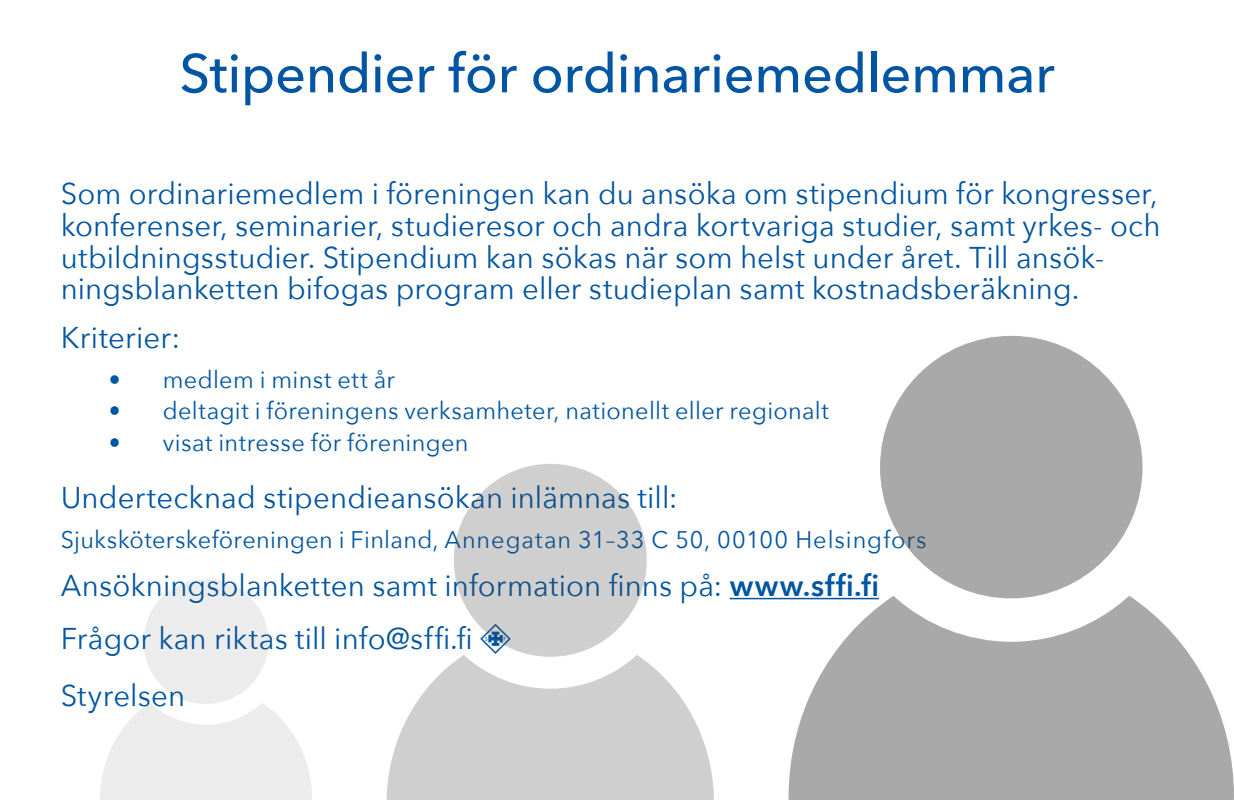
<style>
.page{position:relative;width:1234px;height:800px;background:#fff}
.page>*{position:absolute;margin:0;border:0;box-sizing:border-box;transform-origin:0 0}
.t1{font:500 54px "Avenir Next";letter-spacing:-.005em;color:#0155a2}
.t2{font:30px/31.5px "Avenir Next";letter-spacing:.005em;color:#0155a2}
.t3{font:24px "Avenir Next";letter-spacing:.015em;color:#0155a2}
.s1{font-weight:600}
</style>
<div class="page">
<hr style="left:729px;top:597px;width:149px;height:2px;background:#0155a2">
<svg style="left:788px;top:336px;width:445px;height:463px;fill:#a9a9a9"></svg>
<svg style="left:386px;top:464px;width:327px;height:335px;fill:#cfcfcf"></svg>
<svg style="left:100px;top:579px;width:212px;height:220px;fill:#ececec"></svg>
<svg style="left:480px;top:623px;width:30px;height:31px"></svg>
<h1 class="t1" style="left:179px;top:28px;width:876px">Stipendier för ordinariemedlemmar</h1>
<p class="t2" style="left:61px;top:177px;width:1101px">Som ordinariemedlem i föreningen kan du ansöka om stipendium för kongresser, konferenser, seminarier, studieresor och andra kortvariga studier, samt yrkes- och utbildningsstudier. Stipendium kan sökas när som helst under året. Till ansök&shy;ningsblanketten bifogas program eller studieplan samt kostnadsberäkning.</p>
<p class="t2" style="left:61px;top:320px;width:121px">Kriterier:</p>
<p class="t3" style="left:109px;top:359px;width:288px">• medlem i minst ett år</p>
<p class="t3" style="left:109px;top:390px;width:721px">• deltagit i föreningens verksamheter, nationellt eller regionalt</p>
<p class="t3" style="left:109px;top:422px;width:361px">• visat intresse för föreningen</p>
<p class="t2" style="left:61px;top:480px;width:618px">Undertecknad stipendieansökan inlämnas till:</p>
<p class="t3" style="left:61px;top:519px;width:867px">Sjuksköterskeföreningen i Finland, Annegatan 31–33 C 50, 00100 Helsingfors</p>
<p class="t2" style="left:61px;top:558px;width:819px;line-height:53.1px">Ansökningsblanketten samt information finns på: <span class="s1">www.sffi.fi<br></span>Frågor kan riktas till info@sffi.fi</p>
<p class="t2" style="left:61px;top:678px;width:126px">Styrelsen</p>
</div>
